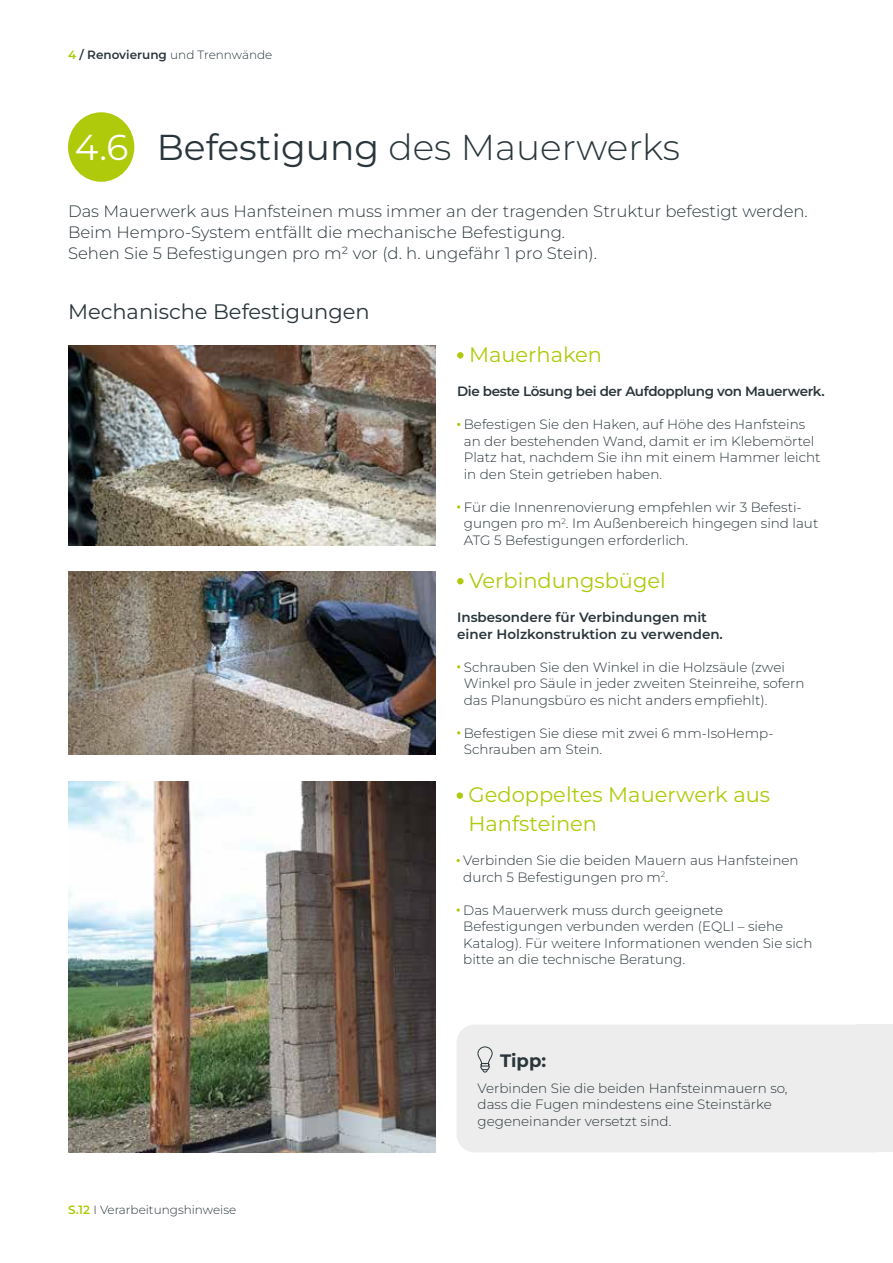
<style>
.page{position:relative;width:893px;height:1263px;background:#fff}
.page>*{position:absolute;margin:0;border:0;box-sizing:border-box;transform-origin:0 0}
.t1{font:300 36px "Montserrat";color:#2a363b}
.t2{font:21px/28.8px "Montserrat";color:#afca0b}
.t3{font:21px "Montserrat";color:#2a363b}
.t4{font:700 18px "Montserrat";color:#2a363b}
.t5{font:300 16.5px/21px "Montserrat";color:#2a363b}
.t6{font:300 13.5px/16.5px "Montserrat";color:#2a363b}
.t7{font:600 13.5px/16.5px "Montserrat";color:#2a363b}
.t8{font:600 13.5px "Montserrat";letter-spacing:-.025em;color:#2a363b}
.t9{font:300 12px "Montserrat";color:#2a363b}
.s1{font-weight:600;color:#afca0b}
.s2{font-weight:600}
.s3{font-weight:400;color:#fff}
.s4{font-weight:400}
</style>
<div class="page">
<div style="left:68px;top:112px;width:66px;height:70px;background:#afca0b;border-radius:50%"></div>
<img style="left:68px;top:346px;width:368px;height:199px">
<img style="left:68px;top:572px;width:368px;height:182px">
<img style="left:68px;top:782px;width:368px;height:370px">
<div style="left:457px;top:352px;width:6px;height:7px;background:#afca0b;border-radius:50%"></div>
<svg style="left:457px;top:505px;width:3px;height:4px"></svg>
<svg style="left:457px;top:578px;width:6px;height:6px"></svg>
<div style="left:457px;top:792px;width:6px;height:7px;background:#afca0b;border-radius:50%"></div>
<svg style="left:457px;top:908px;width:3px;height:4px"></svg>
<div style="left:457px;top:1024px;width:436px;height:128px;background:#ededed;border-radius:18px"></div>
<svg style="left:477px;top:1046px;width:16px;height:27px"></svg>
<div style="left:857px;top:1024px;width:36px;height:128px;background:#ededed"></div>
<p class="t9" style="left:68px;top:47px;width:206px"><span class="s1">4</span> <span class="s2">/ Renovierung</span> und Trennwände</p>
<h1 class="t1" style="left:75px;top:123px;width:607px"><span class="s3">4.6</span> <span class="s4">Befestigung</span> des Mauerwerks</h1>
<p class="t5" style="left:68px;top:200px;width:741px">Das Mauerwerk aus Hanfsteinen muss immer an der tragenden Struktur befestigt werden.<br>Beim Hempro-System entfällt die mechanische Befestigung.<br>Sehen Sie 5 Befestigungen pro m² vor (d. h. ungefähr 1 pro Stein).</p>
<h2 class="t3" style="left:68px;top:298px;width:303px">Mechanische Befestigungen</h2>
<p class="t9" style="left:68px;top:1202px;width:170px"><span class="s1">S.12</span> I Verarbeitungshinweise</p>
<h2 class="t2" style="left:469px;top:339px;width:135px">Mauerhaken</h2>
<p class="t8" style="left:457px;top:382px;width:369px">Die beste Lösung bei der Aufdopplung von Mauerwerk.</p>
<p class="t6" style="left:464px;top:416px;width:358px">Befestigen Sie den Haken, auf Höhe des Hanfsteins an der bestehenden Wand, damit er im Klebemörtel Platz hat, nachdem Sie ihn mit einem Hammer leicht in den Stein getrieben haben.</p>
<p class="t6" style="left:464px;top:498px;width:356px">Für die Innenrenovierung empfehlen wir 3 Befesti&shy;gungen pro m<sup>2</sup>. Im Außenbereich hingegen sind laut<br>ATG 5 Befestigungen erforderlich.</p>
<h2 class="t2" style="left:469px;top:565px;width:198px">Verbindungsbügel</h2>
<p class="t7" style="left:457px;top:609px;width:267px">Insbesondere für Verbindungen mit einer Holzkonstruktion zu verwenden.</p>
<p class="t6" style="left:464px;top:658px;width:342px">Schrauben Sie den Winkel in die Holzsäule (zwei<br>Winkel pro Säule in jeder zweiten Steinreihe, sofern das Planungsbüro es nicht anders empfiehlt).</p>
<p class="t6" style="left:464px;top:724px;width:311px">Befestigen Sie diese mit zwei 6 mm-IsoHemp-<br>Schrauben am Stein.</p>
<h2 class="t2" style="left:468px;top:780px;width:303px">Gedoppeltes Mauerwerk aus<br>Hanfsteinen</h2>
<p class="t6" style="left:463px;top:852px;width:337px">Verbinden Sie die beiden Mauern aus Hanfsteinen durch 5 Befestigungen pro m<sup>2</sup>.</p>
<p class="t6" style="left:463px;top:901px;width:351px">Das Mauerwerk muss durch geeignete Befestigungen verbunden werden (EQLI – siehe Katalog). Für weitere Informationen wenden Sie sich bitte an die technische Beratung.</p>
<h3 class="t4" style="left:500px;top:1049px;width:48px">Tipp:</h3>
<p class="t6" style="left:478px;top:1079px;width:312px">Verbinden Sie die beiden Hanfsteinmauern so, dass die Fugen mindestens eine Steinstärke gegeneinander versetzt sind.</p>
</div>
